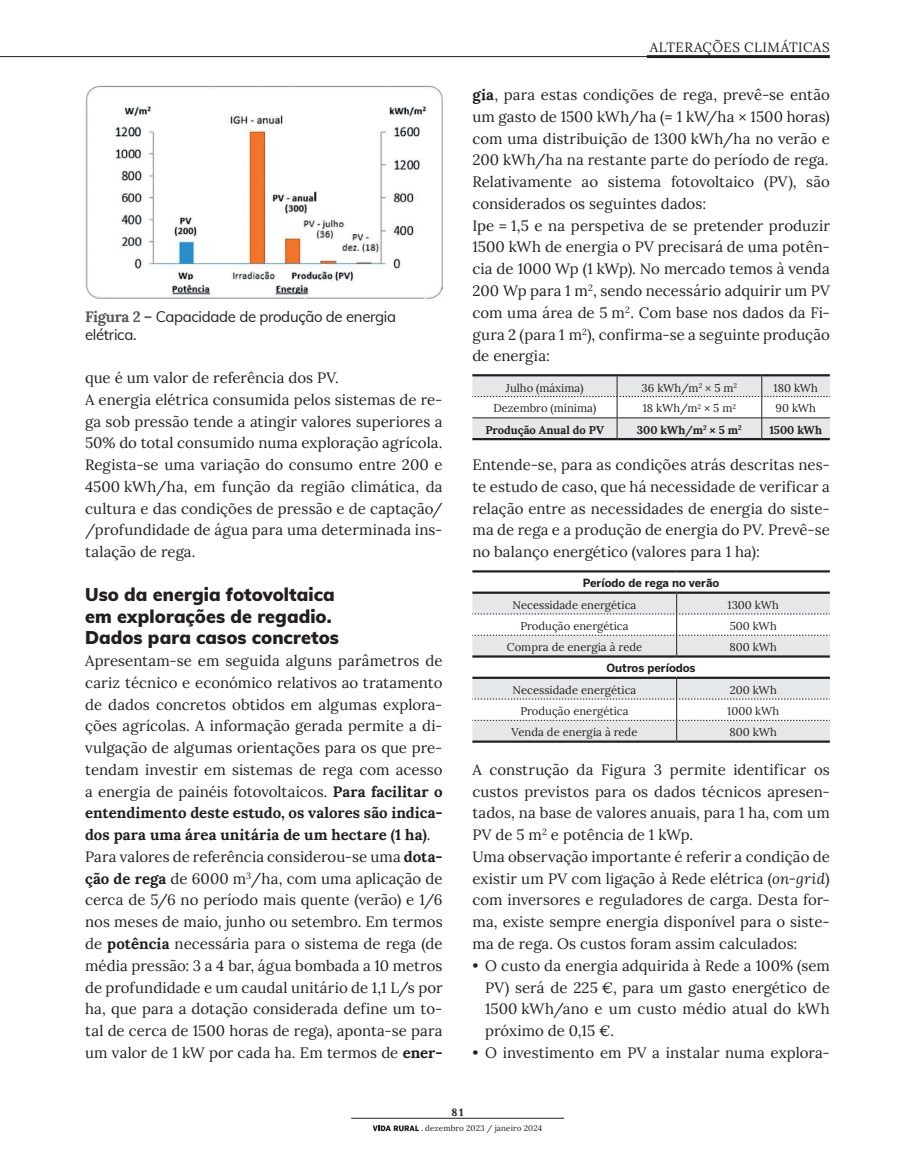
<style>
.page{position:relative;width:915px;height:1149px;background:#fff}
.page>*{position:absolute;margin:0;border:0;box-sizing:border-box;transform-origin:0 0}
.t1{font:900 18px/21.8px "Muli";letter-spacing:.005em;color:#231f20}
.t2{font:15px/21.8px "Lora";letter-spacing:.005em;color:#231f20}
.t3{font:15px/18px "Muli";letter-spacing:-.02em;color:#231f20}
.t4{font:13.5px "Lora";letter-spacing:.035em;color:#231f20}
.t5{font:11.25px "Lora";color:#231f20}
.t6{font:700 11.25px "Lora";color:#231f20}
.t7{font:700 11.25px "Benton Sans";color:#231f20}
.t8{font:700 10.5px "Lora";color:#231f20}
.t9{font:8.1px "Lora";letter-spacing:.015em;color:#231f20}
.s1{font-family:"Lora";font-weight:700;color:#57585a}
.s2{font-weight:700}
.s3{font-style:italic}
.s4{font-family:"Poynter Text Roman Two"}
</style>
<div class="page">
<hr style="left:0;top:56px;width:702px;height:1px;background:#231f20">
<svg style="left:372px;top:1125px;width:47px;height:5px"></svg>
<hr style="left:351px;top:1117px;width:212px;height:1px;background:#231f20">
<hr style="left:646px;top:55px;width:183px;height:3px;background:#231f20">
<hr style="left:472px;top:374px;width:145px;height:2px;background:#231f20">
<hr style="left:617px;top:374px;width:144px;height:2px;background:#231f20">
<hr style="left:761px;top:374px;width:68px;height:2px;background:#231f20">
<hr style="left:472px;top:438px;width:145px;height:2px;background:#231f20">
<hr style="left:617px;top:438px;width:144px;height:2px;background:#231f20">
<hr style="left:761px;top:438px;width:68px;height:2px;background:#231f20">
<svg style="left:472px;top:375px;width:357px;height:64px"></svg>
<svg style="left:472px;top:572px;width:357px;height:1px"></svg>
<svg style="left:472px;top:657px;width:357px;height:1px"></svg>
<hr style="left:472px;top:591px;width:204px;height:2px;background:#231f20">
<hr style="left:676px;top:591px;width:153px;height:2px;background:#231f20">
<hr style="left:472px;top:676px;width:204px;height:2px;background:#231f20">
<hr style="left:676px;top:676px;width:153px;height:2px;background:#231f20">
<hr style="left:472px;top:740px;width:204px;height:2px;background:#231f20">
<hr style="left:676px;top:740px;width:153px;height:2px;background:#231f20">
<svg style="left:472px;top:593px;width:357px;height:62px"></svg>
<svg style="left:472px;top:678px;width:357px;height:62px"></svg>
<hr style="left:472px;top:655px;width:204px;height:2px;background:#231f20">
<hr style="left:676px;top:655px;width:153px;height:2px;background:#231f20">
<hr style="left:472px;top:570px;width:204px;height:2px;background:#231f20">
<hr style="left:676px;top:570px;width:153px;height:2px;background:#231f20">
<img style="left:85px;top:85px;width:357px;height:213px">
<p class="t3" style="left:85px;top:307px;width:312px"><span class="s1">Figura 2 –</span> Capacidade de produção de energia elétrica.</p>
<p class="t2" style="left:85px;top:366px;width:359px">que é um valor de referência dos PV.<br>A energia elétrica consumida pelos sistemas de re&shy;ga sob pressão tende a atingir valores superiores a 50% do total consumido numa exploração agrícola.<br>Regista-se uma variação do consumo entre 200 e 4500 kWh/ha, em função da região climática, da cultura e das condições de pressão e de captação/ /profundidade de água para uma determinada ins&shy;talação de rega.</p>
<p class="t1" style="left:85px;top:582px;width:255px">Uso da energia fotovoltaica em explorações de regadio.<br>Dados para casos concretos</p>
<p class="t2" style="left:85px;top:648px;width:359px">Apresentam-se em seguida alguns parâmetros de cariz técnico e económico relativos ao tratamento de dados concretos obtidos em algumas explora&shy;ções agrícolas. A informação gerada permite a di&shy;vulgação de algumas orientações para os que pre&shy;tendam investir em sistemas de rega com acesso a energia de painéis fotovoltaicos. <span class="s2">Para facilitar o entendimento deste estudo, os valores são indica&shy;dos para uma área unitária de um hectare (1 ha)</span>.<br>Para valores de referência considerou-se uma <span class="s2">dota&shy;ção de rega</span> de 6000 m<sup>3</sup>/ha, com uma aplicação de cerca de 5/6 no período mais quente (verão) e 1/6 nos meses de maio, junho ou setembro. Em termos de <span class="s2">potência</span> necessária para o sistema de rega (de média pressão: 3 a 4 bar, água bombada a 10 metros de profundidade e um caudal unitário de 1,1 L/s por ha, que para a dotação considerada define um to&shy;tal de cerca de 1500 horas de rega), aponta-se para um valor de 1 kW por cada ha. Em termos de <span class="s2">ener-</span></p>
<p class="t4" style="left:649px;top:37px;width:182px">ALTERAÇÕES CLIMÁTICAS</p>
<p class="t2" style="left:472px;top:83px;width:359px"><span class="s2">gia</span>, para estas condições de rega, prevê-se então um gasto de 1500 kWh/ha (= 1 kW/ha × 1500 horas) com uma distribuição de 1300 kWh/ha no verão e 200 kWh/ha na restante parte do período de rega.<br>Relativamente ao sistema fotovoltaico (PV), são considerados os seguintes dados:<br>Ipe = 1,5 e na perspetiva de se pretender produzir 1500 kWh de energia o PV precisará de uma potên&shy;cia de 1000 Wp (1 kWp). No mercado temos à venda 200 Wp para 1 m<sup>2</sup>, sendo necessário adquirir um PV com uma área de 5 m<sup>2</sup>. Com base nos dados da Fi&shy;gura 2 (para 1 m<sup>2</sup>), confirma-se a seguinte produção de energia:</p>
<p class="t5" style="left:506px;top:379px;width:79px">Julho (máxima)</p>
<p class="t5" style="left:641px;top:379px;width:97px">36 kWh/m<sup>2</sup> × 5 m<sup>2</sup></p>
<p class="t5" style="left:773px;top:379px;width:46px">180 kWh</p>
<p class="t5" style="left:493px;top:400px;width:104px">Dezembro (mínima)</p>
<p class="t5" style="left:642px;top:400px;width:95px">18 kWh/m<sup>2</sup> × 5 m<sup>2</sup></p>
<p class="t5" style="left:775px;top:400px;width:42px">90 kWh</p>
<p class="t6" style="left:485px;top:420px;width:120px">Produção Anual do PV</p>
<p class="t6" style="left:636px;top:420px;width:106px">300 kWh/m<sup>2</sup> × 5 m<sup>2</sup></p>
<p class="t6" style="left:769px;top:420px;width:54px">1500 kWh</p>
<p class="t2" style="left:472px;top:453px;width:359px;text-align:justify">Entende-se, para as condições atrás descritas nes&shy;te estudo de caso, que há necessidade de verificar a relação entre as necessidades de energia do siste&shy;ma de rega e a produção de energia do PV. Prevê-se no balanço energético (valores para 1 ha):</p>
<p class="t7" style="left:582px;top:575px;width:138px">Período de rega no verão</p>
<p class="t5" style="left:512px;top:596px;width:125px">Necessidade energética</p>
<p class="t5" style="left:727px;top:596px;width:53px">1300 kWh</p>
<p class="t5" style="left:520px;top:617px;width:110px">Produção energética</p>
<p class="t5" style="left:729px;top:617px;width:49px">500 kWh</p>
<p class="t5" style="left:506px;top:638px;width:137px">Compra de energia à rede</p>
<p class="t5" style="left:729px;top:638px;width:49px">800 kWh</p>
<p class="t7" style="left:606px;top:660px;width:90px">Outros períodos</p>
<p class="t5" style="left:512px;top:681px;width:125px">Necessidade energética</p>
<p class="t5" style="left:729px;top:681px;width:48px">200 kWh</p>
<p class="t5" style="left:520px;top:702px;width:110px">Produção energética</p>
<p class="t5" style="left:727px;top:702px;width:53px">1000 kWh</p>
<p class="t5" style="left:511px;top:723px;width:127px">Venda de energia à rede</p>
<p class="t5" style="left:729px;top:723px;width:49px">800 kWh</p>
<p class="t2" style="left:472px;top:757px;width:359px">A construção da Figura 3 permite identificar os custos previstos para os dados técnicos apresen&shy;tados, na base de valores anuais, para 1 ha, com um PV de 5 m<sup>2</sup> e potência de 1 kWp.<br>Uma observação importante é referir a condição de existir um PV com ligação à Rede elétrica (<span class="s3">on-grid</span>) com inversores e reguladores de carga. Desta for&shy;ma, existe sempre energia disponível para o siste&shy;ma de rega. Os custos foram assim calculados:</p>
<p class="t2" style="left:485px;top:953px;width:346px;text-align:justify;text-indent:-13px">• O custo da energia adquirida à Rede a 100% (sem PV) será de 225 €, para um gasto energético de 1500 kWh/ano e um custo médio atual do kWh próximo de 0,15 €.</p>
<p class="t2" style="left:472px;top:1040px;width:359px">• O investimento em PV a instalar numa explora-</p>
<p class="t8" style="left:451px;top:1103px;width:14px">81</p>
<p class="t9" style="left:421px;top:1121px;width:123px"><span class="s4">.</span> dezembro 2023 / janeiro 2024</p>
</div>
